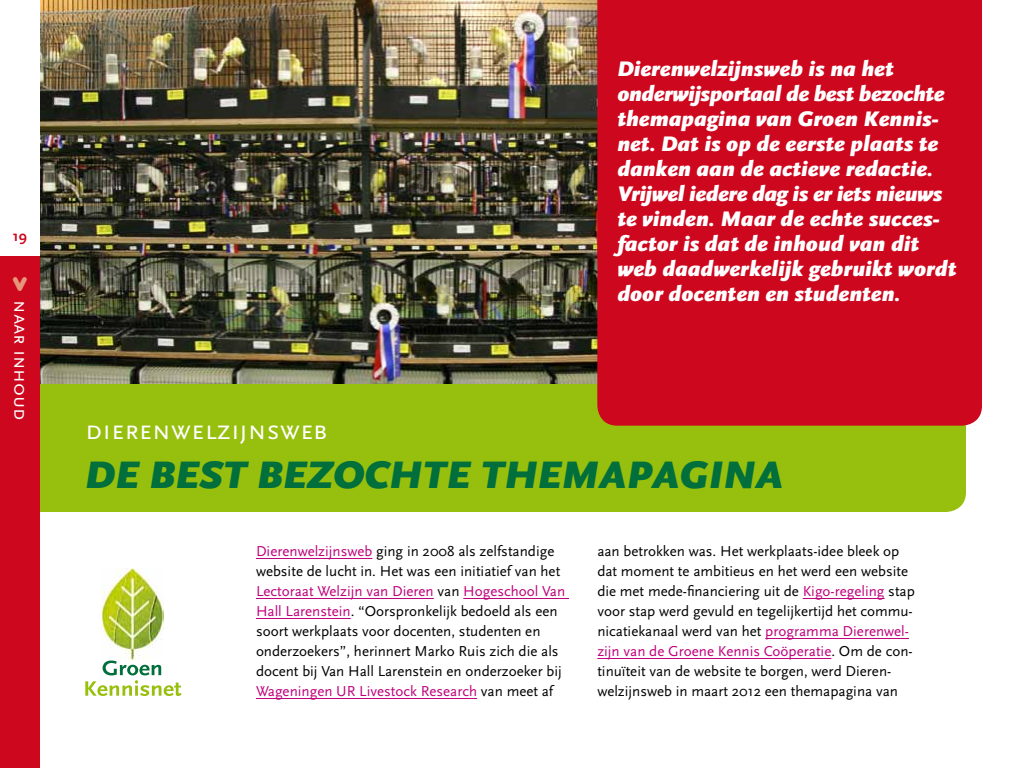
<style>
.page{position:relative;width:1024px;height:768px;background:#fff}
.page>*{position:absolute;margin:0;border:0;box-sizing:border-box;transform-origin:0 0}
.t1{font:italic 900 40px "Scala Sans";color:#006f3b}
.t2{font:28px "Scala Sans LF Caps";color:#fff}
.t3{font:27.9px "pooplatter";color:#e69679}
.t4{font:italic 900 22px/25px "Scala Sans";color:#fff}
.t5{font:20px "Scala Sans Caps";color:#fff}
.t6{font:15px/20px "Scala Sans";color:#000}
.t7{font:700 15px "Scala Sans";color:#cd071e}
.s1{color:#bf007b}
</style>
<div class="page">
<img style="left:40px;top:0;width:557px;height:384px">
<div style="left:0;top:384px;width:966px;height:128px;background:#97bf0d;border-radius:20px"></div>
<div style="left:597px;top:0;width:385px;height:426px;background:#cd071e"></div>
<hr style="left:256px;top:558px;width:116px;height:1px;background:#bf007b">
<hr style="left:256px;top:598px;width:178px;height:1px;background:#bf007b">
<hr style="left:463px;top:598px;width:106px;height:1px;background:#bf007b">
<hr style="left:256px;top:618px;width:95px;height:1px;background:#bf007b">
<hr style="left:256px;top:698px;width:221px;height:1px;background:#bf007b">
<hr style="left:803px;top:598px;width:82px;height:1px;background:#bf007b">
<hr style="left:765px;top:638px;width:144px;height:1px;background:#bf007b">
<hr style="left:597px;top:658px;width:234px;height:1px;background:#bf007b">
<div style="left:0;top:256px;width:40px;height:512px;background:#cd071e"></div>
<svg style="left:85px;top:661px;width:97px;height:35px"></svg>
<img style="left:102px;top:568px;width:62px;height:92px">
<p class="t7" style="left:13px;top:228px;width:16px">19</p>
<h3 class="t3" style="left:12px;top:268px;width:17px">v</h3>
<h3 class="t5" style="left:32px;top:300px;width:121px;rotate:90deg">naar inhoud</h3>
<p class="t4" style="left:617px;top:57px;width:341px">Dierenwelzijnsweb is na het onderwijsportaal de best bezochte themapagina van Groen Kennis&shy;net. Dat is op de eerste plaats te danken aan de actieve redactie.<br>Vrijwel iedere dag is er iets nieuws te vinden. Maar de echte succes&shy;factor is dat de inhoud van dit web daadwerkelijk gebruikt wordt door docenten en studenten.</p>
<h2 class="t2" style="left:85px;top:415px;width:244px">dierenwelzijnsweb</h2>
<h1 class="t1" style="left:85px;top:453px;width:700px">DE BEST BEZOCHTE THEMAPAGINA</h1>
<p class="t6" style="left:256px;top:541px;width:311px"><span class="s1">Dierenwelzijnsweb</span> ging in 2008 als zelfstandige website de lucht in. Het was een initiatief van het <span class="s1">Lectoraat Welzijn van Dieren</span> van <span class="s1">Hogeschool Van Hall Larenstein</span>. “Oorspronkelijk bedoeld als een soort werkplaats voor docenten, studenten en onderzoekers”, herinnert Marko Ruis zich die als docent bij Van Hall Larenstein en onderzoeker bij <span class="s1">Wageningen UR Livestock Research</span> van meet af</p>
<p class="t6" style="left:597px;top:541px;width:319px">aan betrokken was. Het werkplaats-idee bleek op dat moment te ambitieus en het werd een website die met mede-financiering uit de <span class="s1">Kigo-regeling</span> stap voor stap werd gevuld en tegelijkertijd het commu&shy;nicatiekanaal werd van het <span class="s1">programma Dierenwel&shy;zijn van de Groene Kennis Coöperatie</span>. Om de con&shy;tinuïteit van de website te borgen, werd Dieren&shy;welzijnsweb in maart 2012 een themapagina van</p>
</div>
